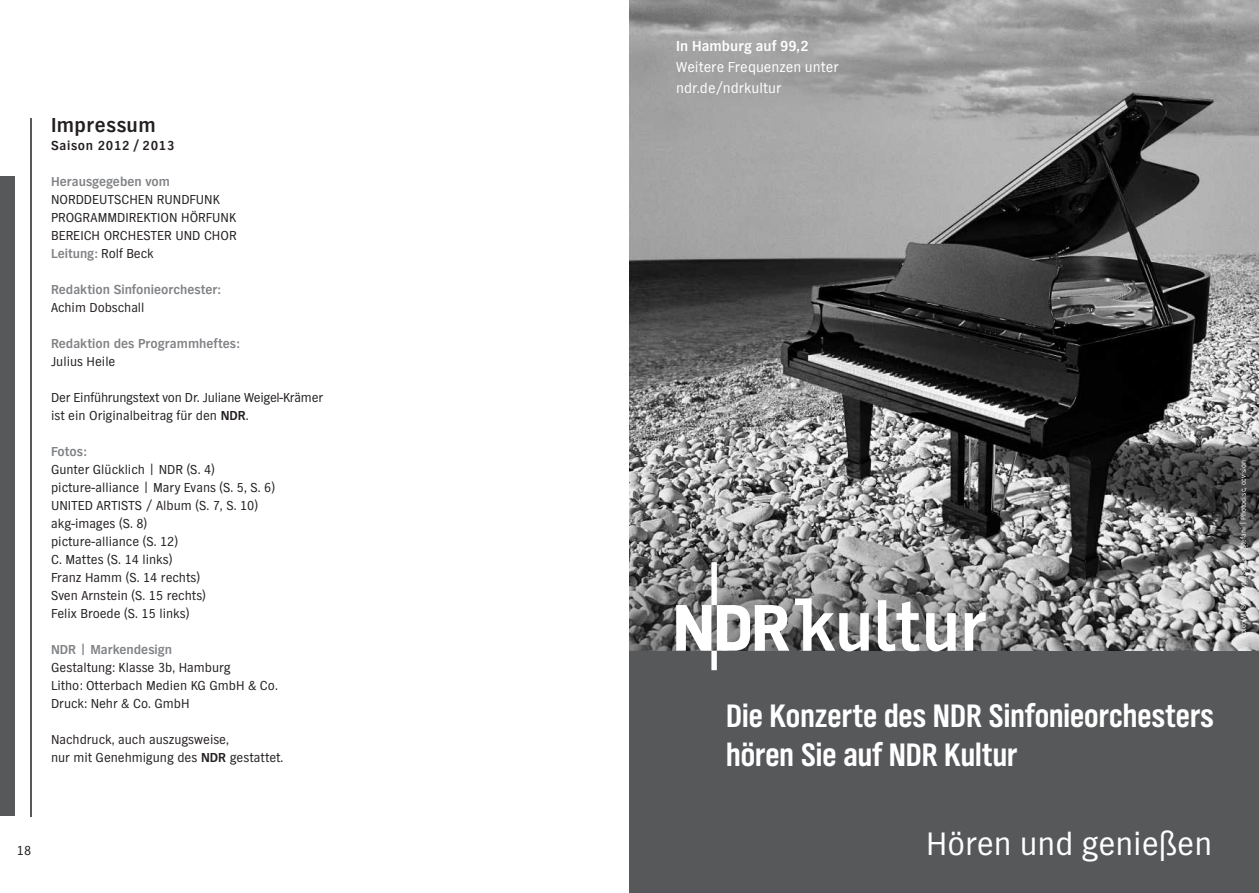
<style>
.page{position:relative;width:1259px;height:893px;background:#fff}
.page>*{position:absolute;margin:0;border:0;box-sizing:border-box;transform-origin:0 0}
.t1{font:700 33.75px/38.2px "NDR Sans Cond";color:#fff}
.t2{font:33.75px "NDR Sans";color:#fff}
.t3{font:700 21px "NDR Sans";letter-spacing:.02em;color:#231f20}
.t4{font:15px/21px "NDR Sans";letter-spacing:.005em;color:#fff}
.t5{font:700 15px "NDR Sans";letter-spacing:.005em;color:#fff}
.t6{font:13.5px/18px "NDR Sans";color:#231f20}
.t7{font:700 13.5px "NDR Sans";color:#808285}
.t8{font:700 13.5px "NDR Sans";letter-spacing:.05em;color:#231f20}
.t9{font:7.5px "NDR Sans";color:#fff}
.s1{font-weight:700;color:#808285}
.s2{font-weight:700}
</style>
<div class="page">
<div style="left:0;top:176px;width:15px;height:640px;background:#57585a"></div>
<hr style="left:30px;top:118px;width:1px;height:698px;background:#57585a">
<div style="left:629px;top:0;width:630px;height:893px;background:#57585a"></div>
<img style="left:629px;top:0;width:630px;height:651px">
<svg style="left:676px;top:562px;width:113px;height:108px"></svg>
<svg style="left:795px;top:598px;width:74px;height:53px;background:#a2a2a2"></svg>
<svg style="left:926px;top:613px;width:29px;height:38px"></svg>
<svg style="left:964px;top:612px;width:21px;height:39px"></svg>
<svg style="left:878px;top:600px;width:41px;height:51px;background:#b4b4b4"></svg>
<h2 class="t3" style="left:51px;top:114px;width:106px">Impressum</h2>
<p class="t8" style="left:51px;top:138px;width:125px">Saison 2012 / 2013</p>
<p class="t7" style="left:51px;top:174px;width:120px">Herausgegeben vom</p>
<p class="t6" style="left:51px;top:191px;width:187px">NORDDEUTSCHEN RUNDFUNK<br>PROGRAMMDIREKTION HÖRFUNK<br>BEREICH ORCHESTER UND CHOR<br><span class="s1">Leitung:</span> Rolf Beck</p>
<p class="t7" style="left:51px;top:282px;width:171px">Redaktion Sinfonieorchester:</p>
<p class="t6" style="left:51px;top:299px;width:95px">Achim Dobschall</p>
<p class="t7" style="left:51px;top:336px;width:190px">Redaktion des Programmheftes:</p>
<p class="t6" style="left:51px;top:353px;width:66px">Julius Heile</p>
<p class="t6" style="left:51px;top:389px;width:273px">Der Einführungstext von Dr. Juliane Weigel-Krämer ist ein Originalbeitrag für den <span class="s2">NDR</span>.</p>
<p class="t7" style="left:51px;top:444px;width:37px">Fotos:</p>
<p class="t6" style="left:51px;top:461px;width:225px">Gunter Glücklich | NDR (S. 4) picture-alliance | Mary Evans (S. 5, S. 6)<br>UNITED ARTISTS / Album (S. 7, S. 10) akg-images (S. 8)<br>picture-alliance (S. 12)<br>C. Mattes (S. 14 links)<br>Franz Hamm (S. 14 rechts)<br>Sven Arnstein (S. 15 rechts)<br>Felix Broede (S. 15 links)</p>
<p class="t7" style="left:51px;top:642px;width:122px">NDR | Markendesign</p>
<p class="t6" style="left:51px;top:659px;width:228px">Gestaltung: Klasse 3b, Hamburg<br>Litho: Otterbach Medien KG GmbH &amp; Co.<br>Druck: Nehr &amp; Co. GmbH</p>
<p class="t6" style="left:51px;top:731px;width:234px">Nachdruck, auch auszugsweise,<br>nur mit Genehmigung des <span class="s2">NDR</span> gestattet.</p>
<p class="t6" style="left:17px;top:841px;width:16px">18</p>
<p class="t5" style="left:676px;top:38px;width:134px">In Hamburg auf 99,2</p>
<p class="t4" style="left:676px;top:56px;width:164px">Weitere Frequenzen unter ndr.de/ndrkultur</p>
<h1 class="t1" style="left:726px;top:697px;width:489px">Die Konzerte des NDR Sinfonieorchesters hören Sie auf NDR Kultur</h1>
<h1 class="t2" style="left:926px;top:825px;width:287px">Hören und genießen</h1>
<p class="t9" style="left:1239px;top:638px;width:179px;rotate:-90deg">Foto: [M] Stockbyte, Stefano Stefani | Photodisc, ccvision</p>
</div>
